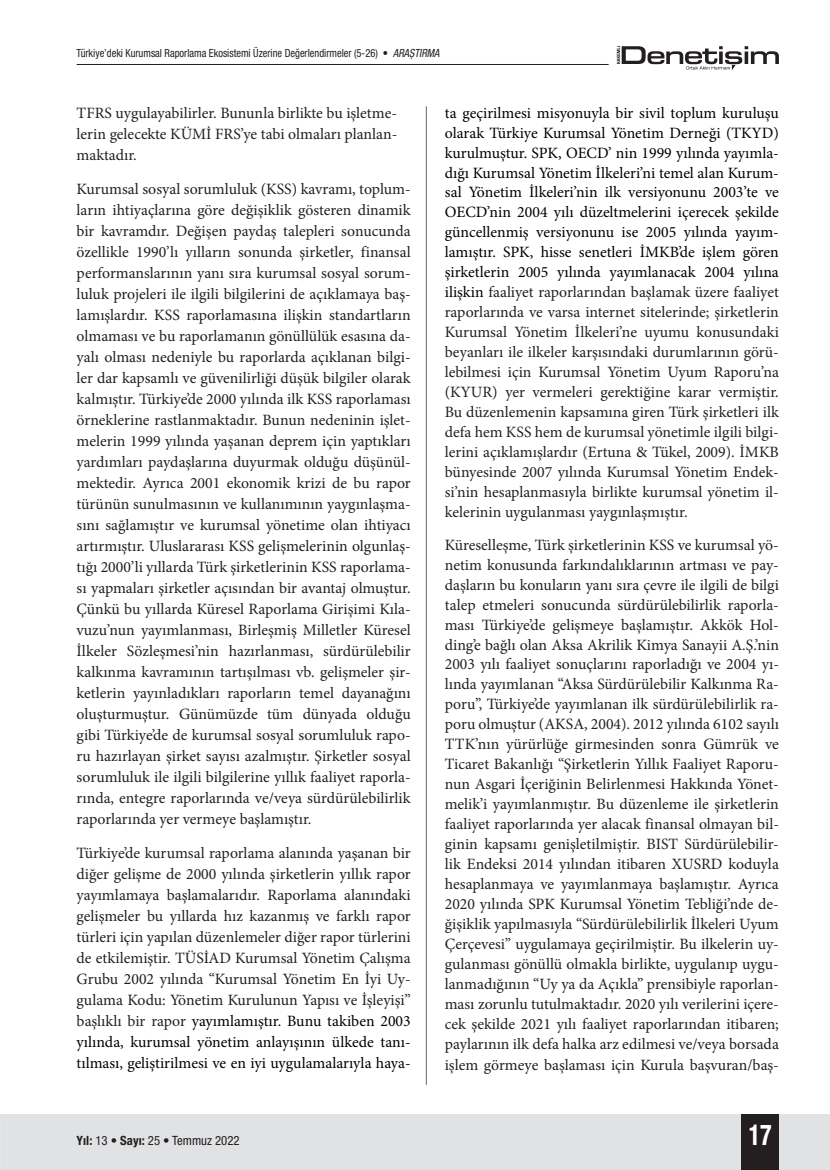
<style>
.page{position:relative;width:830px;height:1170px;background:#fff}
.page>*{position:absolute;margin:0;border:0;box-sizing:border-box;transform-origin:0 0}
.t1{font:700 condensed 28.8px "Helvetica Neue LT Pro";color:#fff;scale:.83 1}
.t2{font:15.75px/20px "Minion Pro";color:#231f20;text-align:justify}
.t3{font:condensed 12.75px "Helvetica Neue LT Pro";color:#231f20}
.t4{font:condensed 11.25px "Helvetica Neue LT Pro";color:#231f20;scale:.93 1}
.s1{font-style:italic}
.s2{color:#000001}
.s3{font-weight:700}
</style>
<div class="page">
<div style="left:0;top:1114px;width:829px;height:55px;background:#e1e2e4"></div>
<div style="left:741px;top:1114px;width:37px;height:55px;background:#231f20"></div>
<hr style="left:77px;top:64px;width:531px;height:1px;background:#231f20">
<svg style="left:616px;top:46px;width:162px;height:24px"></svg>
<hr style="left:426px;top:106px;width:1px;height:978px;background:#636366">
<p class="t4" style="left:77px;top:47px;width:391px">Türkiye’deki Kurumsal Raporlama Ekosistemi Üzerine Değerlendirmeler (5-26) • <span class="s1">ARAŞTIRMA</span></p>
<p class="t2" style="left:77px;top:102px;width:322px;line-height:21px">TFRS uygulayabilirler. Bununla birlikte bu işletme&shy;lerin gelecekte KÜMİ FRS’ye tabi olmaları planlan&shy;maktadır.</p>
<p class="t2" style="left:77px;top:178px;width:335px;line-height:21px">Kurumsal sosyal sorumluluk (KSS) kavramı, toplum&shy;ların ihtiyaçlarına göre değişiklik gösteren dinamik bir kavramdır. Değişen paydaş talepleri sonucunda özellikle 1990’lı yılların sonunda şirketler, finansal performanslarının yanı sıra kurumsal sosyal sorum&shy;luluk projeleri ile ilgili bilgilerini de açıklamaya baş&shy;lamışlardır. KSS raporlamasına ilişkin standartların olmaması ve bu raporlamanın gönüllülük esasına da&shy;yalı olması nedeniyle bu raporlarda açıklanan bilgi&shy;ler dar kapsamlı ve güvenilirliği düşük bilgiler olarak kalmıştır. Türkiye’de 2000 yılında ilk KSS raporlaması örneklerine rastlanmaktadır. Bunun nedeninin işlet&shy;melerin 1999 yılında yaşanan deprem için yaptıkları yardımları paydaşlarına duyurmak olduğu düşünül&shy;mektedir. Ayrıca 2001 ekonomik krizi de bu rapor türünün sunulmasının ve kullanımının yaygınlaşma&shy;sını sağlamıştır ve kurumsal yönetime olan ihtiyacı artırmıştır. Uluslararası KSS gelişmelerinin olgunlaş&shy;tığı 2000’li yıllarda Türk şirketlerinin KSS raporlama&shy;sı yapmaları şirketler açısından bir avantaj olmuştur.<br>Çünkü bu yıllarda Küresel Raporlama Girişimi Kıla&shy;vuzu’nun yayımlanması, Birleşmiş Milletler Küresel İlkeler Sözleşmesi’nin hazırlanması, sürdürülebilir kalkınma kavramının tartışılması vb. gelişmeler şir&shy;ketlerin yayınladıkları raporların temel dayanağını oluşturmuştur. Günümüzde tüm dünyada olduğu gibi Türkiye’de de kurumsal sosyal sorumluluk rapo&shy;ru hazırlayan şirket sayısı azalmıştır. Şirketler sosyal sorumluluk ile ilgili bilgilerine yıllık faaliyet raporla&shy;rında, entegre raporlarında ve/veya sürdürülebilirlik raporlarında yer vermeye başlamıştır.</p>
<p class="t2" style="left:77px;top:842px;width:335px;line-height:21px">Türkiye’de kurumsal raporlama alanında yaşanan bir diğer gelişme de 2000 yılında şirketlerin yıllık rapor yayımlamaya başlamalarıdır. Raporlama alanındaki gelişmeler bu yıllarda hız kazanmış ve farklı rapor türleri için yapılan düzenlemeler diğer rapor türlerini de etkilemiştir. TÜSİAD Kurumsal Yönetim Çalışma Grubu 2002 yılında “Kurumsal Yönetim En İyi Uy&shy;gulama Kodu: Yönetim Kurulunun Yapısı ve İşleyişi” başlıklı bir rapor <span class="s2">yayımlamıştır. Bunu takiben 2003 yılında, kurumsal yönetim anlayışının ülkede tanı&shy;tılması, geliştirilmesi ve en iyi uygulamalarıyla haya-</span></p>
<p class="t2" style="left:444px;top:103px;width:335px"><span class="s2">ta geçirilmesi misyonuyla bir sivil toplum kuruluşu olarak Türkiye Kurumsal Yönetim Derneği (TKYD) kurulmuştur. SPK, OECD’ nin 1999 yılında yayımla&shy;dığı Kurumsal Yönetim İlkeleri’ni temel alan Kurum&shy;sal Yönetim İlkeleri’nin ilk versiyonunu 2003’te ve OECD’nin 2004 yılı düzeltmelerini içerecek şekilde güncellenmiş versiyonunu ise 2005 yılında yayım&shy;lamıştır. SPK, hisse senetleri İMKB’de işlem gören şirketlerin 2005 yılında yayımlanacak 2004 yılına ilişkin</span> faaliyet raporlarından başlamak üzere faaliyet raporlarında ve varsa internet sitelerinde; şirketlerin Kurumsal Yönetim İlkeleri’ne uyumu konusundaki beyanları ile ilkeler karşısındaki durumlarının görü&shy;lebilmesi için Kurumsal Yönetim Uyum Raporu’na (KYUR) yer vermeleri gerektiğine karar vermiştir.<br>Bu düzenlemenin kapsamına giren Türk şirketleri ilk defa hem KSS hem de kurumsal yönetimle ilgili bilgi&shy;lerini açıklamışlardır (Ertuna &amp; Tükel, 2009). İMKB bünyesinde 2007 yılında Kurumsal Yönetim Endek&shy;si’nin hesaplanmasıyla birlikte kurumsal yönetim il&shy;kelerinin uygulanması yaygınlaşmıştır.</p>
<p class="t2" style="left:444px;top:534px;width:335px">Küreselleşme, Türk şirketlerinin KSS ve kurumsal yö&shy;netim konusunda farkındalıklarının artması ve pay&shy;daşların bu konuların yanı sıra çevre ile ilgili de bilgi talep etmeleri sonucunda sürdürülebilirlik raporla&shy;ması Türkiye’de gelişmeye başlamıştır. Akkök Hol&shy;ding’e bağlı olan Aksa Akrilik Kimya Sanayii A.Ş .’nin 2003 yılı faaliyet sonuçlarını raporladığı ve 2004 yı&shy;lında yayımlanan “Aksa Sürdürülebilir Kalkınma Ra&shy;poru”, Türkiye’de yayımlanan ilk sürdürülebilirlik ra&shy;poru olmuştur (AKSA, 2004). 2012 yılında 6102 sayılı TTK’nın yürürlüğe girmesinden sonra Gümrük ve Ticaret Bakanlığı “Şirketlerin Yıllık Faaliyet Raporu&shy;nun Asgari İçeriğinin Belirlenmesi Hakkında Yönet&shy;melik’i yayımlanmıştır. Bu düzenleme ile şirketlerin faaliyet raporlarında yer alacak finansal olmayan bil&shy;ginin kapsamı genişletilmiştir. BIST Sürdürülebilir&shy;lik Endeksi 2014 yılından itibaren XUSRD koduyla hesaplanmaya ve yayımlanmaya başlamıştır. Ayrıca 2020 yılında SPK Kurumsal Yönetim Tebliği’nde de&shy;ğişiklik yapılmasıyla “Sürdürülebilirlik İlkeleri Uyum Çerçevesi” uygulamaya geçirilmiştir. Bu ilkelerin uy&shy;gulanması gönüllü olmakla birlikte, uygulanıp uygu&shy;lanmadığının “Uy ya da Açıkla” prensibiyle raporlan&shy;ması zorunlu tutulmaktadır. 2020 yılı verilerini içere&shy;cek şekilde 2021 yılı faaliyet raporlarından itibaren; paylarının ilk defa halka arz edilmesi ve/veya borsada işlem görmeye başlaması için Kurula başvuran/baş-</p>
<p class="t3" style="left:77px;top:1133px;width:164px"><span class="s3">Yıl:</span> 13 <span class="s3">• Sayı:</span> 25 <span class="s3">•</span> Temmuz 2022</p>
<h1 class="t1" style="left:748px;top:1117px;width:29px">17</h1>
</div>
